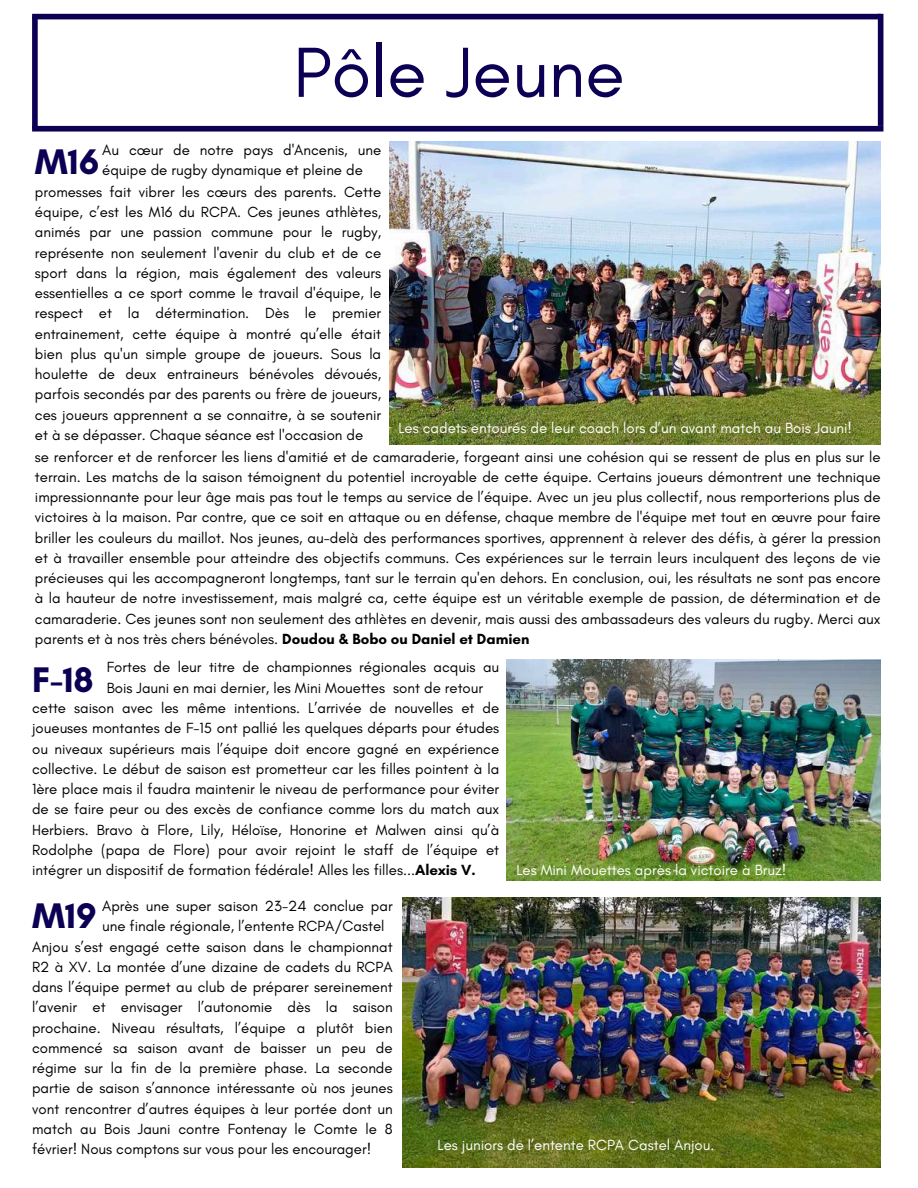
<style>
.page{position:relative;width:918px;height:1188px;background:#fff}
.page>*{position:absolute;margin:0;border:0;box-sizing:border-box;transform-origin:0 0}
.t1{font:72.3px "Glacial Indifference";color:#0c0054}
.t2{font:700 36.3px "Glacial Indifference";color:#0c0054}
.t3{font:15px/20.2px "Glacial Indifference";color:#000;text-align:justify}
.t4{font:15px "Glacial Indifference";color:#fff}
.s1{font-weight:700}
</style>
<div class="page">
<img style="left:390px;top:142px;width:490px;height:302px">
<img style="left:507px;top:659px;width:373px;height:222px">
<img style="left:403px;top:898px;width:478px;height:270px">
<div style="left:32px;top:126px;width:851px;height:6px;background:#0c0054"></div>
<div style="left:32px;top:14px;width:849px;height:5px;background:#0c0054"></div>
<div style="left:878px;top:14px;width:5px;height:112px;background:#0c0054"></div>
<div style="left:32px;top:17px;width:6px;height:112px;background:#0c0054"></div>
<h1 class="t1" style="left:293px;top:28px;width:333px">Pôle Jeune</h1>
<p class="t3" style="left:102px;top:139px;width:281px">Au cœur de notre pays d'Ancenis, une</p>
<h2 class="t2" style="left:35px;top:140px;width:66px">M16</h2>
<p class="t3" style="left:102px;top:160px;width:262px">équipe de rugby dynamique et pleine de</p>
<p class="t3" style="left:35px;top:181px;width:348px">promesses fait vibrer les cœurs des parents. Cette équipe, c’est les M16 du RCPA. Ces jeunes athlètes, animés par une passion commune pour le rugby, représente non seulement l'avenir du club et de ce sport dans la région, mais également des valeurs essentielles a ce sport comme le travail d'équipe, le respect et la détermination. Dès le premier entrainement, cette équipe à montré qu’elle était bien plus qu'un simple groupe de joueurs. Sous la houlette de deux entraineurs bénévoles dévoués, parfois secondés par des parents ou frère de joueurs, ces joueurs apprennent a se connaitre, à se soutenir et à se dépasser. Chaque séance est l'occasion de</p>
<p class="t4" style="left:398px;top:419px;width:455px">Les cadets entourés de leur coach lors d’un avant match au Bois Jauni!</p>
<p class="t3" style="left:35px;top:446px;width:847px">se renforcer et de renforcer les liens d'amitié et de camaraderie, forgeant ainsi une cohésion qui se ressent de plus en plus sur le terrain. Les matchs de la saison témoignent du potentiel incroyable de cette équipe. Certains joueurs démontrent une technique impressionnante pour leur âge mais pas tout le temps au service de l’équipe. Avec un jeu plus collectif, nous remporterions plus de victoires à la maison. Par contre, que ce soit en attaque ou en défense, chaque membre de l'équipe met tout en œuvre pour faire briller les couleurs du maillot. Nos jeunes, au-delà des performances sportives, apprennent à relever des défis, à gérer la pression et à travailler ensemble pour atteindre des objectifs communs. Ces expériences sur le terrain leurs inculquent des leçons de vie précieuses qui les accompagneront longtemps, tant sur le terrain qu'en dehors. En conclusion, oui, les résultats ne sont pas encore à la hauteur de notre investissement, mais malgré ca, cette équipe est un véritable exemple de passion, de détermination et de camaraderie. Ces jeunes sont non seulement des athlètes en devenir, mais aussi des ambassadeurs des valeurs du rugby. Merci aux parents et à nos très chers bénévoles. <span class="s1">Doudou &amp; Bobo ou Daniel et Damien</span></p>
<h2 class="t2" style="left:32px;top:657px;width:63px">F-18</h2>
<p class="t3" style="left:107px;top:657px;width:394px">Fortes de leur titre de championnes régionales acquis au<br>Bois Jauni en mai dernier, les Mini Mouettes sont de retour</p>
<p class="t3" style="left:32px;top:698px;width:469px">cette saison avec les même intentions. L’arrivée de nouvelles et de joueuses montantes de F-15 ont pallié les quelques départs pour études ou niveaux supérieurs mais l’équipe doit encore gagné en expérience collective. Le début de saison est prometteur car les filles pointent à la 1ère place mais il faudra maintenir le niveau de performance pour éviter de se faire peur ou des excès de confiance comme lors du match aux Herbiers. Bravo à Flore, Lily, Héloïse, Honorine et Malwen ainsi qu’à Rodolphe (papa de Flore) pour avoir rejoint le staff de l’équipe et intégrer un dispositif de formation fédérale! Alles les filles...<span class="s1">Alexis V.</span></p>
<h2 class="t2" style="left:32px;top:893px;width:66px">M19</h2>
<p class="t3" style="left:102px;top:895px;width:292px">Après une super saison 23-24 conclue par</p>
<p class="t4" style="left:516px;top:861px;width:271px">Les Mini Mouettes après la victoire à Bruz!</p>
<p class="t3" style="left:102px;top:916px;width:284px">une finale régionale, l’entente RCPA/Castel</p>
<p class="t3" style="left:32px;top:936px;width:362px">Anjou s’est engagé cette saison dans le championnat</p>
<p class="t3" style="left:32px;top:956px;width:362px">R2 à XV. La montée d’une dizaine de cadets du RCPA</p>
<p class="t3" style="left:32px;top:977px;width:362px">dans l’équipe permet au club de préparer sereinement</p>
<p class="t3" style="left:32px;top:997px;width:362px">l’avenir et envisager l’autonomie dès la saison</p>
<p class="t3" style="left:32px;top:1017px;width:362px">prochaine. Niveau résultats, l’équipe a plutôt bien</p>
<p class="t3" style="left:32px;top:1037px;width:362px">commencé sa saison avant de baisser un peu de</p>
<p class="t3" style="left:32px;top:1058px;width:362px">régime sur la fin de la première phase. La seconde</p>
<p class="t3" style="left:32px;top:1078px;width:362px">partie de saison s’annonce intéressante où nos jeunes</p>
<p class="t3" style="left:32px;top:1098px;width:362px">vont rencontrer d’autres équipes à leur portée dont un</p>
<p class="t3" style="left:32px;top:1118px;width:362px">match au Bois Jauni contre Fontenay le Comte le 8</p>
<p class="t3" style="left:32px;top:1139px;width:341px">février! Nous comptons sur vous pour les encourager!</p>
<p class="t4" style="left:438px;top:1136px;width:278px">Les juniors de l’entente RCPA Castel Anjou.</p>
</div>
